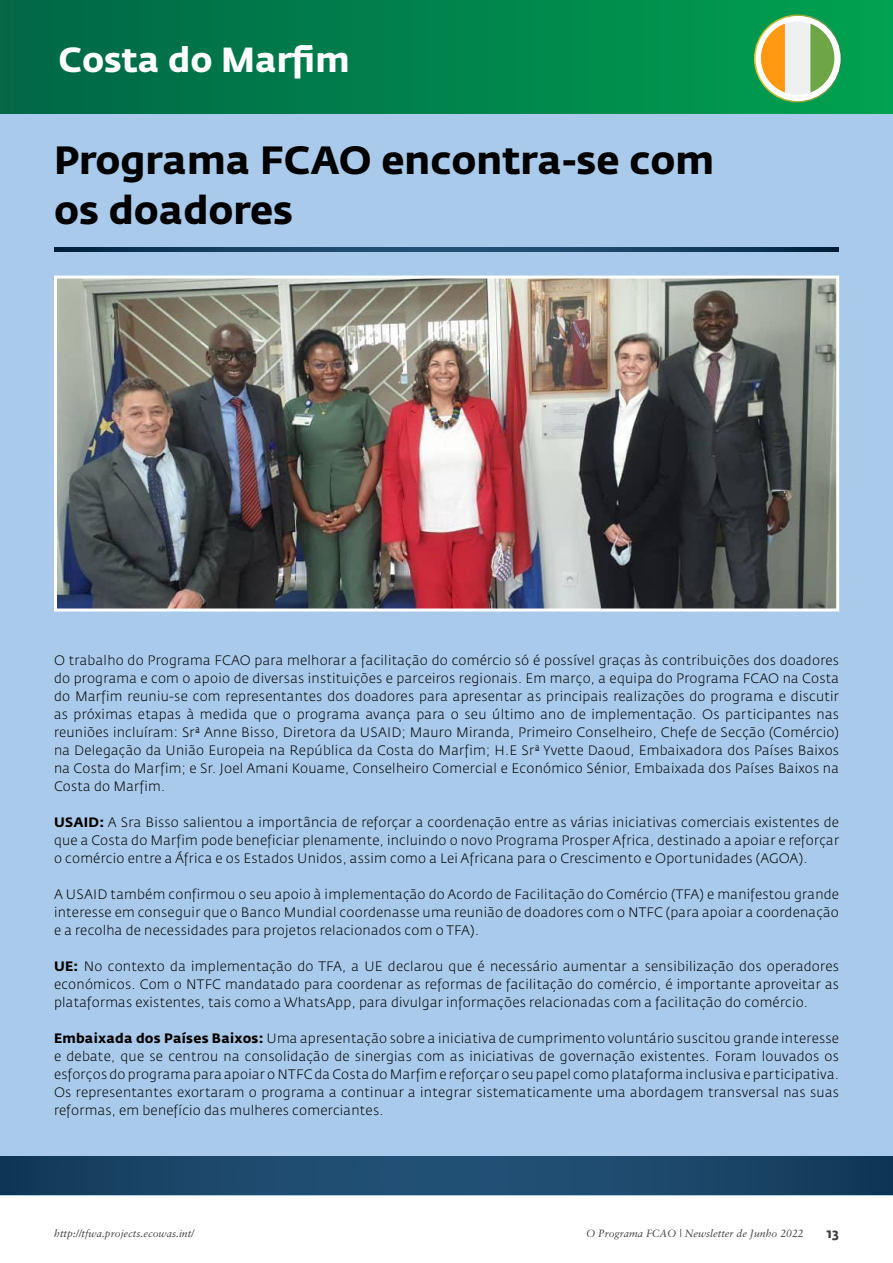
<style>
.page{position:relative;width:893px;height:1263px;background:#fff}
.page>*{position:absolute;margin:0;border:0;box-sizing:border-box;transform-origin:0 0}
.t1{font:700 39px/49.7px "Fedra Sans Std";color:#000}
.t2{font:700 34.5px "Fedra Sans Std";color:#fff}
.t3{font:300 13.5px/18px "Fedra Sans Std";letter-spacing:.02em;color:#000;text-align:justify}
.t4{font:700 13.5px "Fedra Sans Std";color:#414042}
.t5{font:italic 10.5px "Sabon LT Std";color:#414042}
.s1{font-weight:700}
</style>
<div class="page">
<div style="left:0;top:0;width:893px;height:1196px;background:#a9caea"></div>
<svg style="left:54px;top:248px;width:785px;height:3px;background:#153f60"></svg>
<img style="left:58px;top:280px;width:777px;height:327px">
<div style="left:54px;top:276px;width:785px;height:335px;border:3px solid #fff"></div>
<div style="left:0;top:0;width:893px;height:113px;background:linear-gradient(to right,#006647,#00a150)"></div>
<svg style="left:0;top:1157px;width:893px;height:38px;background:#1b4669"></svg>
<svg style="left:755px;top:15px;width:86px;height:87px"></svg>
<div style="left:754px;top:14px;width:88px;height:89px;border:2px solid #fff;border-radius:50%"></div>
<svg style="left:761px;top:21px;width:73px;height:74px;background:#cac88e"></svg>
<h2 class="t2" style="left:58px;top:38px;width:293px">Costa do Marfim</h2>
<h1 class="t1" style="left:54px;top:135px;width:662px">Programa FCAO encontra-se com os doadores</h1>
<p class="t3" style="left:54px;top:651px;width:787px">O trabalho do Programa FCAO para melhorar a facilitação do comércio só é possível graças às contribuições dos doadores do programa e com o apoio de diversas instituições e parceiros regionais. Em março, a equipa do Programa FCAO na Costa do Marfim reuniu-se com representantes dos doadores para apresentar as principais realizações do programa e discutir as próximas etapas à medida que o programa avança para o seu último ano de implementação. Os participantes nas reuniões incluíram: Srª Anne Bisso, Diretora da USAID; Mauro Miranda, Primeiro Conselheiro, Chefe de Secção (Comércio) na Delegação da União Europeia na República da Costa do Marfim; H.E Srª Yvette Daoud, Embaixadora dos Países Baixos na Costa do Marfim; e Sr. Joel Amani Kouame, Conselheiro Comercial e Económico Sénior, Embaixada dos Países Baixos na Costa do Marfim.</p>
<p class="t3" style="left:54px;top:813px;width:787px"><span class="s1">USAID:</span> A Sra Bisso salientou a importância de reforçar a coordenação entre as várias iniciativas comerciais existentes de que a Costa do Marfim pode beneficiar plenamente, incluindo o novo Programa Prosper Africa, destinado a apoiar e reforçar o comércio entre a África e os Estados Unidos, assim como a Lei Africana para o Crescimento e Oportunidades (AGOA).</p>
<p class="t3" style="left:54px;top:885px;width:787px">A USAID também confirmou o seu apoio à implementação do Acordo de Facilitação do Comércio (TFA) e manifestou grande interesse em conseguir que o Banco Mundial coordenasse uma reunião de doadores com o NTFC (para apoiar a coordenação e a recolha de necessidades para projetos relacionados com o TFA).</p>
<p class="t3" style="left:54px;top:957px;width:786px"><span class="s1">UE:</span> No contexto da implementação do TFA, a UE declarou que é necessário aumentar a sensibilização dos operadores económicos. Com o NTFC mandatado para coordenar as reformas de facilitação do comércio, é importante aproveitar as plataformas existentes, tais como a WhatsApp, para divulgar informações relacionadas com a facilitação do comércio.</p>
<p class="t3" style="left:54px;top:1029px;width:786px"><span class="s1">Embaixada dos Países Baixos:</span> Uma apresentação sobre a iniciativa de cumprimento voluntário suscitou grande interesse e debate, que se centrou na consolidação de sinergias com as iniciativas de governação existentes. Foram louvados os esforços do programa para apoiar o NTFC da Costa do Marfim e reforçar o seu papel como plataforma inclusiva e participativa.<br>Os representantes exortaram o programa a continuar a integrar sistematicamente uma abordagem transversal nas suas reformas, em benefício das mulheres comerciantes.</p>
<p class="t5" style="left:54px;top:1227px;width:142px">http://tfwa.projects.ecowas.int/</p>
<p class="t5" style="left:586px;top:1227px;width:219px">O Programa FCAO | Newsletter de Junho 2022</p>
<p class="t4" style="left:826px;top:1225px;width:14px">13</p>
</div>
